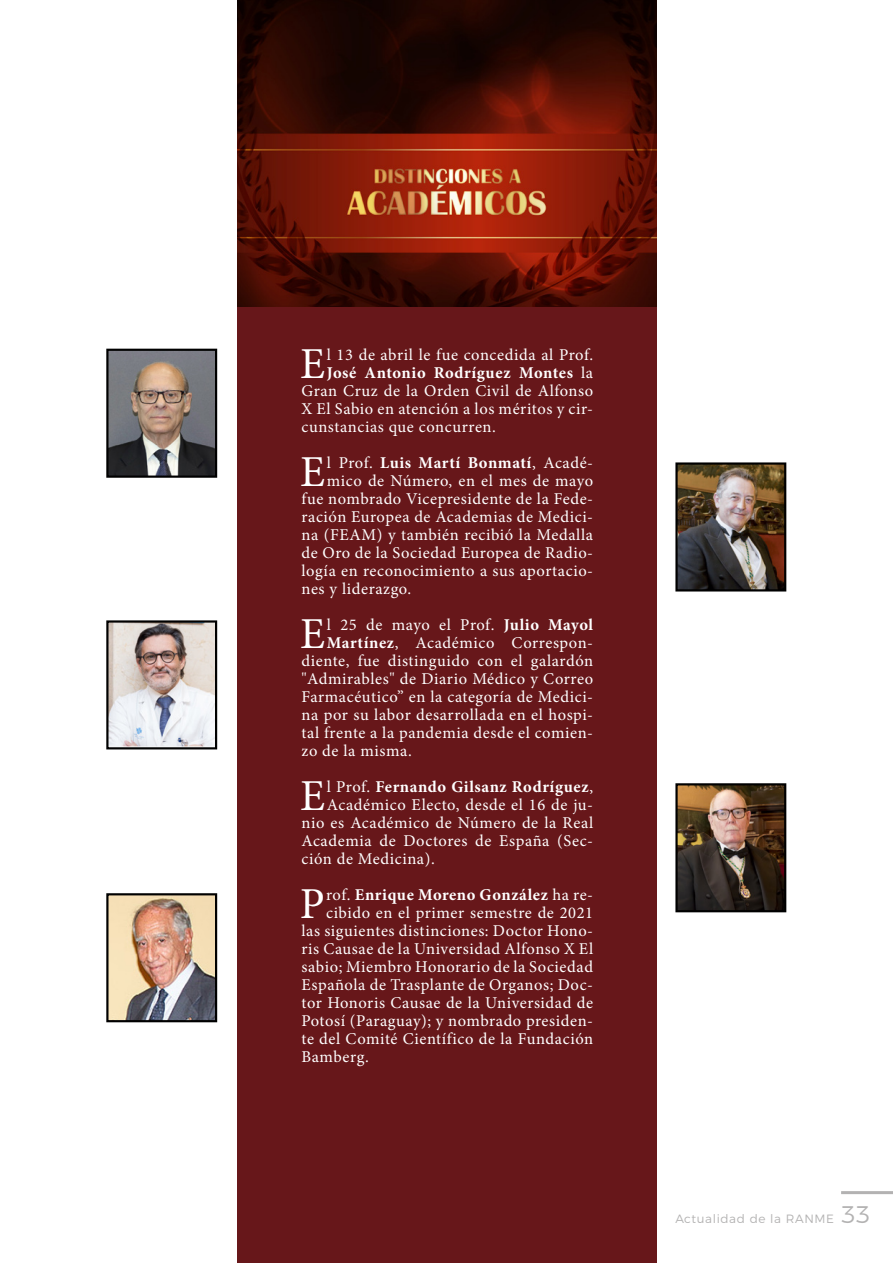
<style>
.page{position:relative;width:893px;height:1263px;background:#fff}
.page>*{position:absolute;margin:0;border:0;box-sizing:border-box;transform-origin:0 0}
.Boletin-RANME{font:44.25px "Minion Pro";color:#fff}
.Boletin-RANME-2{font:16.5px "Minion Pro";letter-spacing:.035em;color:#fff}
.Boletin-RANME-3{font:700 16.5px "Minion Pro";letter-spacing:.035em;color:#fff}
.t1{font:300 12px "Montserrat";letter-spacing:.05em;color:#b3b2b2}
.s1{font-weight:400}
.s2{font-weight:700}
.s3{font-size:24px}
</style>
<div class="page">
<hr style="left:841px;top:1191px;width:52px;height:3px;background:#b3b2b2">
<div style="left:237px;top:0;width:420px;height:1263px;background:#67171a"></div>
<img style="left:109px;top:623px;width:105px;height:123px">
<div style="left:106px;top:620px;width:111px;height:129px;border:2px solid #000"></div>
<img style="left:678px;top:465px;width:105px;height:123px">
<div style="left:675px;top:462px;width:111px;height:129px;border:2px solid #000"></div>
<img style="left:678px;top:786px;width:105px;height:123px">
<div style="left:675px;top:783px;width:111px;height:129px;border:2px solid #000"></div>
<img style="left:237px;top:0;width:420px;height:306px">
<img style="left:109px;top:896px;width:105px;height:123px">
<div style="left:106px;top:893px;width:111px;height:129px;border:2px solid #000"></div>
<img style="left:109px;top:352px;width:105px;height:123px">
<div style="left:106px;top:349px;width:111px;height:129px;border:2px solid #000"></div>
<p class="Boletin-RANME" style="left:300px;top:334px;width:27px">E</p>
<p class="Boletin-RANME-2" style="left:327px;top:344px;width:268px">l 13 de abril le fue concedida al Prof.</p>
<p class="Boletin-RANME-3" style="left:327px;top:361px;width:268px">José Antonio Rodríguez Montes <span class="s1">la</span></p>
<p class="Boletin-RANME-2" style="left:301px;top:380px;width:293px">Gran Cruz de la Orden Civil de Alfonso</p>
<p class="Boletin-RANME-2" style="left:301px;top:398px;width:293px">X El Sabio en atención a los méritos y cir-</p>
<p class="Boletin-RANME-2" style="left:301px;top:416px;width:196px">cunstancias que concurren.</p>
<p class="Boletin-RANME" style="left:300px;top:442px;width:27px">E</p>
<p class="Boletin-RANME-3" style="left:327px;top:451px;width:268px"><span class="s1">l Prof.</span> Luis Martí Bonmatí<span class="s1">, Acadé-</span></p>
<p class="Boletin-RANME-2" style="left:327px;top:470px;width:268px">mico de Número, en el mes de mayo</p>
<p class="Boletin-RANME-2" style="left:301px;top:488px;width:293px">fue nombrado Vicepresidente de la Fede-</p>
<p class="Boletin-RANME-2" style="left:301px;top:506px;width:293px">ración Europea de Academias de Medici-</p>
<p class="Boletin-RANME-2" style="left:301px;top:524px;width:293px">na (FEAM) y también recibió la Medalla</p>
<p class="Boletin-RANME-2" style="left:301px;top:542px;width:293px">de Oro de la Sociedad Europea de Radio-</p>
<p class="Boletin-RANME-2" style="left:301px;top:560px;width:293px">logía en reconocimiento a sus aportacio-</p>
<p class="Boletin-RANME-2" style="left:301px;top:578px;width:111px">nes y liderazgo.</p>
<p class="Boletin-RANME" style="left:300px;top:604px;width:27px">E</p>
<p class="Boletin-RANME-2" style="left:327px;top:614px;width:268px">l 25 de mayo el Prof. <span class="s2">Julio Mayol</span></p>
<p class="Boletin-RANME-2" style="left:327px;top:632px;width:268px"><span class="s2">Martínez</span>, Académico Correspon-</p>
<p class="Boletin-RANME-2" style="left:301px;top:650px;width:293px">diente, fue distinguido con el galardón</p>
<p class="Boletin-RANME-2" style="left:301px;top:668px;width:293px">"Admirables" de Diario Médico y Correo</p>
<p class="Boletin-RANME-2" style="left:301px;top:686px;width:293px">Farmacéutico” en la categoría de Medici-</p>
<p class="Boletin-RANME-2" style="left:301px;top:704px;width:293px">na por su labor desarrollada en el hospi-</p>
<p class="Boletin-RANME-2" style="left:301px;top:722px;width:293px">tal frente a la pandemia desde el comien-</p>
<p class="Boletin-RANME-2" style="left:301px;top:740px;width:112px">zo de la misma.</p>
<p class="Boletin-RANME" style="left:300px;top:766px;width:27px">E</p>
<p class="Boletin-RANME-3" style="left:327px;top:775px;width:268px"><span class="s1">l Prof.</span> Fernando Gilsanz Rodríguez<span class="s1">,</span></p>
<p class="Boletin-RANME-2" style="left:327px;top:794px;width:268px">Académico Electo, desde el 16 de ju-</p>
<p class="Boletin-RANME-2" style="left:301px;top:812px;width:293px">nio es Académico de Número de la Real</p>
<p class="Boletin-RANME-2" style="left:301px;top:830px;width:293px">Academia de Doctores de España (Sec-</p>
<p class="Boletin-RANME-2" style="left:301px;top:848px;width:135px">ción de Medicina).</p>
<p class="Boletin-RANME" style="left:300px;top:874px;width:26px">P</p>
<p class="Boletin-RANME-3" style="left:326px;top:883px;width:269px"><span class="s1">rof.</span> Enrique Moreno González <span class="s1">ha re-</span></p>
<p class="Boletin-RANME-2" style="left:326px;top:902px;width:268px">cibido en el primer semestre de 2021</p>
<p class="Boletin-RANME-2" style="left:301px;top:920px;width:293px">las siguientes distinciones: Doctor Hono-</p>
<p class="Boletin-RANME-2" style="left:301px;top:938px;width:293px">ris Causae de la Universidad Alfonso X El</p>
<p class="Boletin-RANME-2" style="left:301px;top:956px;width:293px">sabio; Miembro Honorario de la Sociedad</p>
<p class="Boletin-RANME-2" style="left:301px;top:974px;width:293px">Española de Trasplante de Organos; Doc-</p>
<p class="Boletin-RANME-2" style="left:301px;top:992px;width:293px">tor Honoris Causae de la Universidad de</p>
<p class="Boletin-RANME-2" style="left:301px;top:1010px;width:293px">Potosí (Paraguay); y nombrado presiden-</p>
<p class="Boletin-RANME-2" style="left:301px;top:1028px;width:293px">te del Comité Científico de la Fundación</p>
<p class="Boletin-RANME-2" style="left:301px;top:1046px;width:69px">Bamberg.</p>
<p class="t1" style="left:675px;top:1210px;width:197px">Actualidad de la RANME <span class="s3">33</span></p>
</div>
